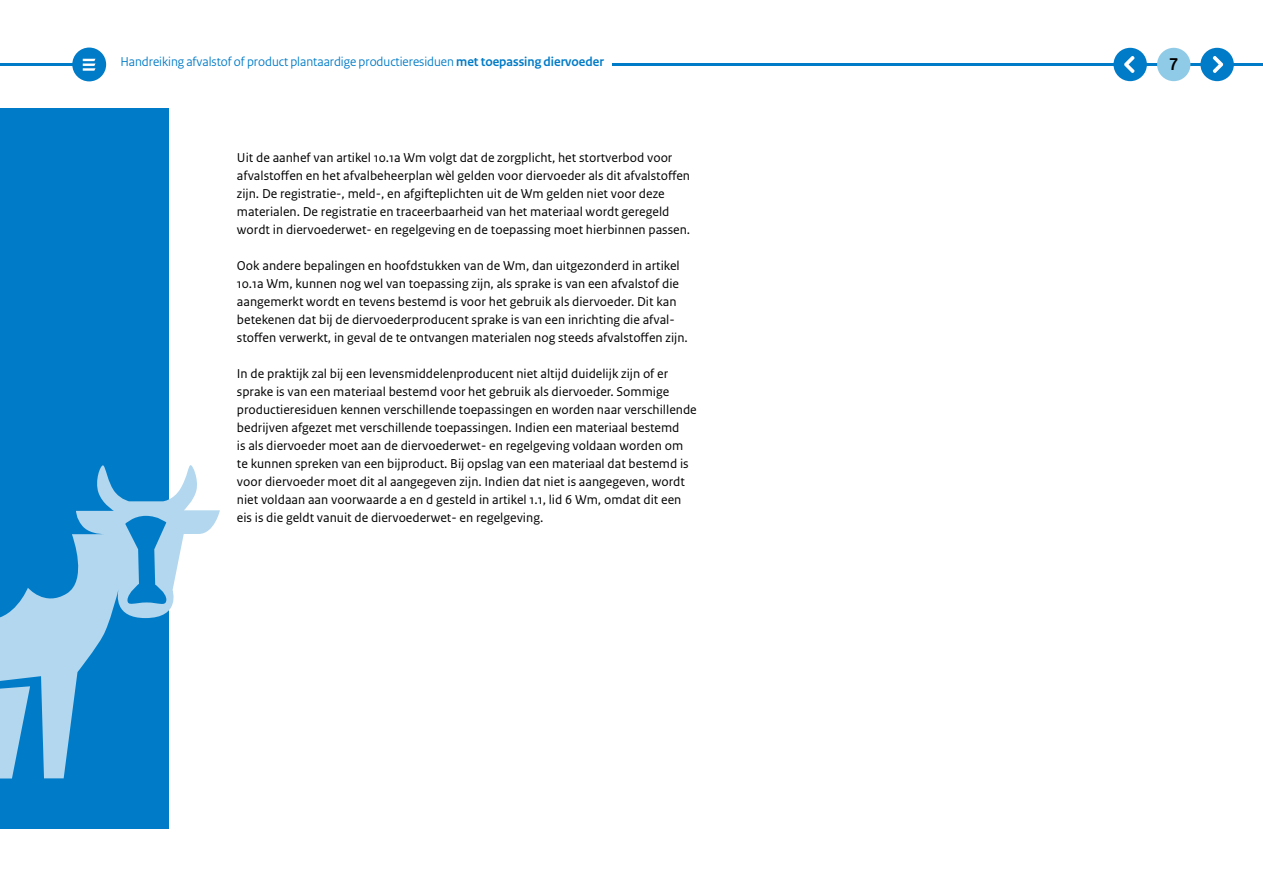
<style>
.page{position:relative;width:1263px;height:893px;background:#fff}
.page>*{position:absolute;margin:0;border:0;box-sizing:border-box;transform-origin:0 0}
.t1{font:700 18px "Rijksoverheid Sans Heading";color:#000}
.P_10_RO_Broodtekst{font:13.5px/18px "Rijksoverheid Sans Text";color:#000}
.t2{font:13.5px "Rijksoverheid Sans Heading Regular 2";color:#007bc7}
.s1{font-family:"Rijksoverheid Sans Heading Bold 2"}
</style>
<div class="page">
<div style="left:72px;top:48px;width:34px;height:33px;background:#007bc7;border-radius:50%"></div>
<svg style="left:83px;top:59px;width:13px;height:12px"></svg>
<div style="left:0;top:108px;width:169px;height:720px;background:#007bc7"></div>
<hr style="left:0;top:63px;width:72px;height:3px;background:#007bc7">
<hr style="left:612px;top:63px;width:651px;height:3px;background:#007bc7">
<div style="left:1159px;top:50px;width:29px;height:29px;background:#8fcae7;border-radius:50%"></div>
<div style="left:1157px;top:48px;width:33px;height:33px;border:4px solid #8fcae7;border-radius:50%"></div>
<div style="left:1202px;top:50px;width:30px;height:29px;background:#007bc7;border-radius:50%"></div>
<div style="left:1200px;top:48px;width:34px;height:33px;border:4px solid #007bc7;border-radius:50%"></div>
<div style="left:1116px;top:50px;width:29px;height:29px;background:#007bc7;border-radius:50%"></div>
<div style="left:1113px;top:48px;width:34px;height:33px;border:4px solid #007bc7;border-radius:50%"></div>
<svg style="left:0;top:465px;width:220px;height:313px"></svg>
<svg style="left:1212px;top:56px;width:11px;height:17px"></svg>
<svg style="left:1124px;top:56px;width:11px;height:17px"></svg>
<p class="t2" style="left:120px;top:54px;width:485px">Handreiking afvalstof of product plantaardige productieresiduen <span class="s1">met toepassing diervoeder</span></p>
<h1 class="t1" style="left:1169px;top:54px;width:11px">7</h1>
<p class="P_10_RO_Broodtekst" style="left:237px;top:149px;width:455px">Uit de aanhef van artikel 10.1a Wm volgt dat de zorgplicht, het stortverbod voor afvalstoffen en het afvalbeheerplan wèl gelden voor diervoeder als dit afvalstoffen zijn. De registratie-, meld-, en afgifteplichten uit de Wm gelden niet voor deze materialen. De registratie en traceerbaarheid van het materiaal wordt geregeld wordt in diervoederwet- en regelgeving en de toepassing moet hierbinnen passen.</p>
<p class="P_10_RO_Broodtekst" style="left:237px;top:257px;width:452px">Ook andere bepalingen en hoofdstukken van de Wm, dan uitgezonderd in artikel 10.1a Wm, kunnen nog wel van toepassing zijn, als sprake is van een afvalstof die aangemerkt wordt en tevens bestemd is voor het gebruik als diervoeder. Dit kan betekenen dat bij de diervoederproducent sprake is van een inrichting die afval&shy;stoffen verwerkt, in geval de te ontvangen materialen nog steeds afvalstoffen zijn.</p>
<p class="P_10_RO_Broodtekst" style="left:237px;top:365px;width:461px">In de praktijk zal bij een levensmiddelenproducent niet altijd duidelijk zijn of er sprake is van een materiaal bestemd voor het gebruik als diervoeder. Sommige productieresiduen kennen verschillende toepassingen en worden naar verschillende bedrijven afgezet met verschillende toepassingen. Indien een materiaal bestemd<br>is als diervoeder moet aan de diervoederwet- en regelgeving voldaan worden om te kunnen spreken van een bijproduct. Bij opslag van een materiaal dat bestemd is voor diervoeder moet dit al aangegeven zijn. Indien dat niet is aangegeven, wordt niet voldaan aan voorwaarde a en d gesteld in artikel 1.1, lid 6 Wm, omdat dit een eis is die geldt vanuit de diervoederwet- en regelgeving.</p>
</div>
